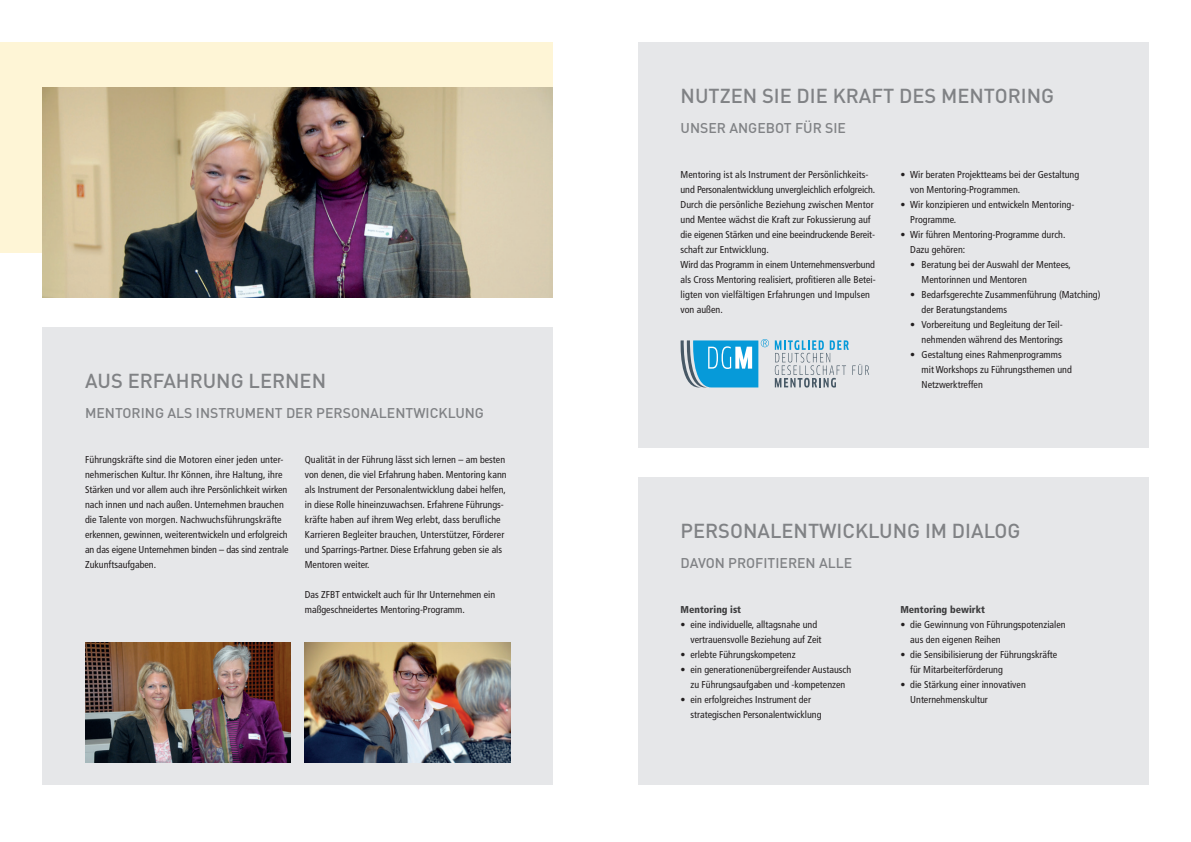
<style>
.page{position:relative;width:1191px;height:842px;background:#fff}
.page>*{position:absolute;margin:0;border:0;box-sizing:border-box;transform-origin:0 0}
.t1{font:500 20px "DIN";color:#808285}
.t2{font:500 14px "DIN";color:#808285}
.t3{font:condensed 10px/15px "Frutiger LT Std";color:#231f20}
.t4{font:900 condensed 10px "Frutiger LT Std";color:#3e3e3f}
</style>
<div class="page">
<div style="left:43px;top:328px;width:510px;height:457px;background:#e6e7e9"></div>
<div style="left:0;top:43px;width:553px;height:210px;background:#fef5d6"></div>
<img style="left:43px;top:87px;width:510px;height:211px">
<img style="left:305px;top:643px;width:205px;height:120px">
<img style="left:85px;top:643px;width:206px;height:120px">
<div style="left:638px;top:43px;width:510px;height:405px;background:#e6e7e9"></div>
<div style="left:638px;top:478px;width:510px;height:307px;background:#e6e7e9"></div>
<svg style="left:775px;top:340px;width:94px;height:48px"></svg>
<svg style="left:680px;top:339px;width:89px;height:48px"></svg>
<h1 class="t1" style="left:85px;top:368px;width:242px">AUS ERFAHRUNG LERNEN</h1>
<h2 class="t2" style="left:85px;top:404px;width:400px">MENTORING ALS INSTRUMENT DER PERSONALENTWICKLUNG</h2>
<p class="t3" style="left:305px;top:452px;width:203px">Qualität in der Führung lässt sich lernen – am besten von denen, die viel Erfahrung haben. Mentoring kann als Instrument der Personalentwicklung dabei helfen, in diese Rolle hineinzuwachsen. Erfahrene Führungs&shy;kräfte haben auf ihrem Weg erlebt, dass berufliche Karrieren Begleiter brauchen, Unterstützer, Förderer und Sparrings-Partner. Diese Erfahrung geben sie als Mentoren weiter.</p>
<p class="t3" style="left:305px;top:587px;width:192px">Das ZFBT entwickelt auch für Ihr Unternehmen ein maßgeschneidertes Mentoring-Programm.</p>
<p class="t3" style="left:85px;top:452px;width:205px">Führungskräfte sind die Motoren einer jeden unter&shy;nehmerischen Kultur. Ihr Können, ihre Haltung, ihre Stärken und vor allem auch ihre Persönlichkeit wirken nach innen und nach außen. Unternehmen brauchen die Talente von morgen. Nachwuchsführungskräfte erkennen, gewinnen, weiterentwickeln und erfolgreich an das eigene Unternehmen binden – das sind zentrale Zukunftsaufgaben.</p>
<h1 class="t1" style="left:680px;top:83px;width:375px">NUTZEN SIE DIE KRAFT DES MENTORING</h1>
<h2 class="t2" style="left:680px;top:119px;width:167px">UNSER ANGEBOT FÜR SIE</h2>
<p class="t3" style="left:680px;top:167px;width:197px">Mentoring ist als Instrument der Persönlichkeits&shy;und Personalentwicklung unvergleichlich erfolgreich.<br>Durch die persönliche Beziehung zwischen Mentor und Mentee wächst die Kraft zur Fokussierung auf die eigenen Stärken und eine beeindruckende Bereit&shy;schaft zur Entwicklung.<br>Wird das Programm in einem Unternehmensverbund als Cross Mentoring realisiert, profitieren alle Betei&shy;ligten von vielfältigen Erfahrungen und Impulsen von außen.</p>
<p class="t3" style="left:910px;top:167px;width:170px;text-indent:-10px">• Wir beraten Projektteams bei der Gestaltung von Mentoring-Programmen.</p>
<p class="t3" style="left:910px;top:197px;width:166px;text-indent:-10px">• Wir konzipieren und entwickeln Mentoring-<br>Programme.</p>
<p class="t3" style="left:910px;top:227px;width:157px;text-indent:-10px">• Wir führen Mentoring-Programme durch.<br>Dazu gehören:</p>
<p class="t3" style="left:921px;top:257px;width:151px;text-indent:-11px">• Beratung bei der Auswahl der Mentees,<br>Mentorinnen und Mentoren</p>
<p class="t3" style="left:921px;top:287px;width:180px;text-indent:-11px">• Bedarfsgerechte Zusammenführung (Matching) der Beratungstandems</p>
<p class="t3" style="left:910px;top:317px;width:154px;text-align:right">• Vorbereitung und Begleitung der Teil&shy;nehmenden während des Mentorings</p>
<p class="t3" style="left:921px;top:347px;width:152px;text-indent:-11px">• Gestaltung eines Rahmenprogramms mit Workshops zu Führungsthemen und<br>Netzwerktreffen</p>
<h1 class="t1" style="left:680px;top:518px;width:341px">PERSONALENTWICKLUNG IM DIALOG</h1>
<h2 class="t2" style="left:680px;top:554px;width:173px">DAVON PROFITIEREN ALLE</h2>
<p class="t4" style="left:680px;top:603px;width:62px">Mentoring ist</p>
<p class="t3" style="left:690px;top:617px;width:133px;text-indent:-10px">• eine individuelle, alltagsnahe und vertrauensvolle Beziehung auf Zeit</p>
<p class="t3" style="left:680px;top:647px;width:117px">• erlebte Führungskompetenz</p>
<p class="t3" style="left:680px;top:662px;width:172px;text-align:center">• ein generationenübergreifender Austausch zu Führungsaufgaben und -kompetenzen</p>
<p class="t3" style="left:690px;top:692px;width:133px;text-indent:-10px">• ein erfolgreiches Instrument der strategischen Personalentwicklung</p>
<p class="t4" style="left:900px;top:603px;width:86px">Mentoring bewirkt</p>
<p class="t3" style="left:910px;top:617px;width:157px;text-indent:-10px">• die Gewinnung von Führungspotenzialen aus den eigenen Reihen</p>
<p class="t3" style="left:910px;top:647px;width:148px;text-indent:-10px">• die Sensibilisierung der Führungskräfte für Mitarbeiterförderung</p>
<p class="t3" style="left:910px;top:677px;width:117px;text-indent:-10px">• die Stärkung einer innovativen<br>Unternehmenskultur</p>
</div>
